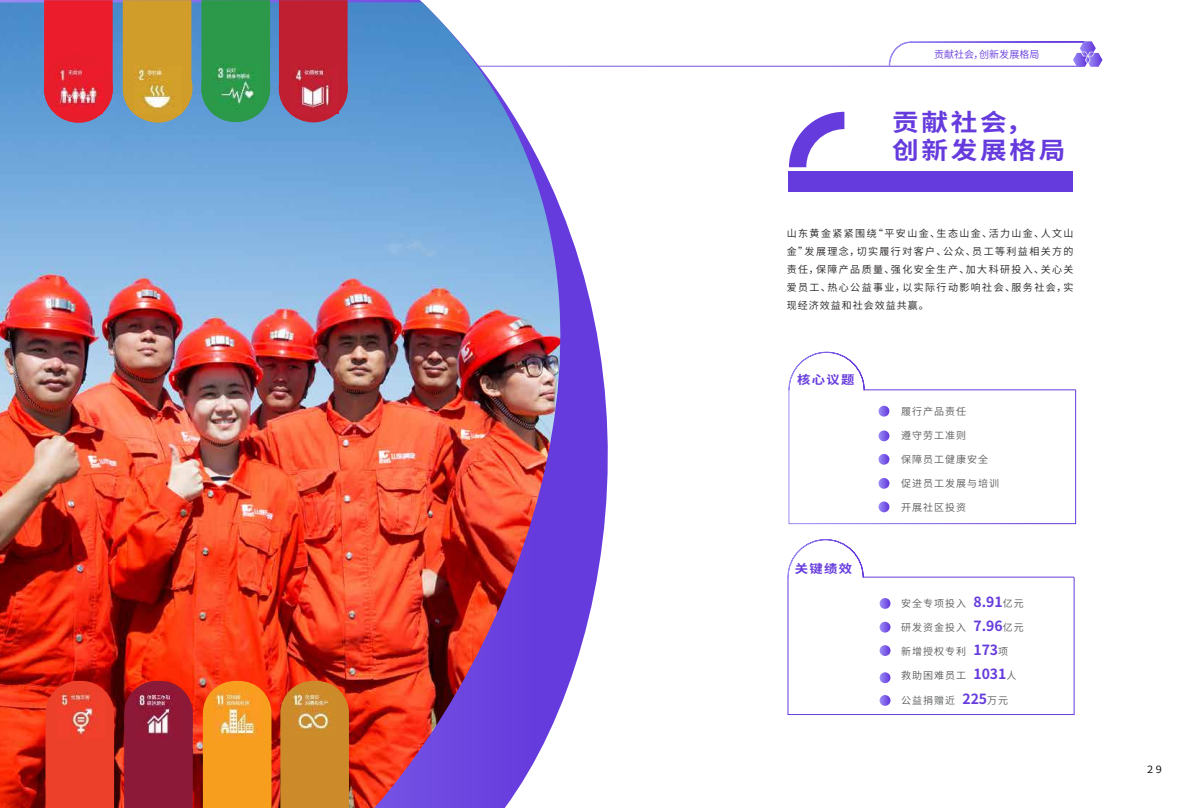
<style>
.page{position:relative;width:1191px;height:808px;background:#fff}
.page>*{position:absolute;margin:0;border:0;box-sizing:border-box;transform-origin:0 0}
.t1{font:700 24px/28px "Source Han Sans CN";letter-spacing:.1em;color:#663bdd;scale:1.11 1}
.t2{font:700 12px "Source Han Sans CN";letter-spacing:.1em;color:#663bdd;scale:1.11 1}
.t3{font:10px/18px "Source Han Sans CN";letter-spacing:.14em;color:#231f20;text-align:justify}
.t4{font:10px "Source Han Sans CN";letter-spacing:.1em;color:#58595b}
.t5{font:10px "Source Han Sans CN";color:#663bdd}
.t6{font:10px "Source Han Sans CN";color:#000;scale:1.11 1}
.s1{font-weight:700;font-size:14px;color:#663bdd}
</style>
<div class="page">
<div style="left:788px;top:172px;width:284px;height:20px;background:#663bdd"></div>
<img style="left:0;top:2px;width:677px;height:806px">
<svg style="left:44px;top:0;width:69px;height:122px;background:#dc293d"></svg>
<svg style="left:123px;top:0;width:68px;height:122px;background:#c59c39"></svg>
<svg style="left:201px;top:0;width:69px;height:122px;background:#309958"></svg>
<svg style="left:279px;top:0;width:68px;height:122px;background:#b62b42"></svg>
<svg style="left:789px;top:112px;width:55px;height:55px"></svg>
<svg style="left:788px;top:352px;width:76px;height:36px"></svg>
<svg style="left:788px;top:388px;width:288px;height:136px"></svg>
<hr style="left:863px;top:390px;width:212px;height:1px;background:#663bdd">
<svg style="left:878px;top:406px;width:12px;height:11px"></svg>
<svg style="left:879px;top:645px;width:11px;height:11px"></svg>
<svg style="left:879px;top:622px;width:11px;height:10px"></svg>
<svg style="left:787px;top:539px;width:76px;height:38px"></svg>
<div style="left:787px;top:577px;width:287px;height:138px;border:1px solid #663bdd"></div>
<hr style="left:863px;top:577px;width:211px;height:1px;background:#663bdd">
<svg style="left:879px;top:598px;width:12px;height:11px"></svg>
<svg style="left:879px;top:695px;width:11px;height:11px"></svg>
<svg style="left:879px;top:672px;width:12px;height:12px"></svg>
<svg style="left:124px;top:681px;width:69px;height:127px;background:#921934"></svg>
<svg style="left:203px;top:681px;width:68px;height:127px;background:#f6961d"></svg>
<svg style="left:280px;top:681px;width:69px;height:127px;background:#cb8128"></svg>
<img style="left:136px;top:691px;width:46px;height:47px">
<img style="left:213px;top:691px;width:47px;height:47px">
<img style="left:291px;top:691px;width:46px;height:47px">
<div style="left:123px;top:54px;width:69px;height:69px;background:#d09d2a;border-radius:50%"></div>
<img style="left:135px;top:67px;width:39px;height:44px">
<div style="left:201px;top:53px;width:69px;height:69px;background:#2b9949;border-radius:50%"></div>
<img style="left:215px;top:64px;width:40px;height:45px">
<div style="left:279px;top:53px;width:69px;height:69px;background:#c01f32;border-radius:50%"></div>
<img style="left:293px;top:67px;width:46px;height:46px">
<div style="left:44px;top:54px;width:69px;height:69px;background:#e81d2c;border-radius:50%"></div>
<img style="left:56px;top:67px;width:47px;height:40px">
<svg style="left:888px;top:41px;width:214px;height:26px"></svg>
<svg style="left:45px;top:681px;width:69px;height:127px;background:#e73c28"></svg>
<img style="left:58px;top:691px;width:47px;height:47px">
<p class="t5" style="left:934px;top:49px;width:107px">贡献社会，创新发展格局</p>
<h1 class="t1" style="left:892px;top:109px;width:157px">贡献社会，<br>创新发展格局</h1>
<p class="t3" style="left:787px;top:225px;width:288px">山东黄金紧紧围绕“平安山金、生态山金、活力山金、人文山金”发展理念，切实履行对客户、公众、员工等利益相关方的责任，保障产品质量、强化安全生产、加大科研投入、关心关爱员工、热心公益事业，以实际行动影响社会、服务社会，实现经济效益和社会效益共赢。</p>
<p class="t2" style="left:797px;top:373px;width:53px">核心议题</p>
<p class="t2" style="left:795px;top:562px;width:53px">关键绩效</p>
<p class="t4" style="left:901px;top:406px;width:66px">履行产品责任</p>
<p class="t4" style="left:901px;top:430px;width:66px">遵守劳工准则</p>
<p class="t4" style="left:901px;top:454px;width:88px">保障员工健康安全</p>
<p class="t4" style="left:901px;top:478px;width:99px">促进员工发展与培训</p>
<p class="t4" style="left:901px;top:502px;width:66px">开展社区投资</p>
<p class="t4" style="left:901px;top:598px;width:124px">安全专项投入 <span class="s1">8.91</span>亿元</p>
<p class="t4" style="left:901px;top:622px;width:124px">研发资金投入 <span class="s1">7.96</span>亿元</p>
<p class="t4" style="left:901px;top:646px;width:109px">新增授权专利 <span class="s1">173</span>项</p>
<p class="t4" style="left:901px;top:670px;width:117px">救助困难员工 <span class="s1">1031</span>人</p>
<p class="t4" style="left:901px;top:694px;width:109px">公益捐赠近 <span class="s1">225</span>万元</p>
<p class="t6" style="left:1147px;top:764px;width:15px">29</p>
</div>
